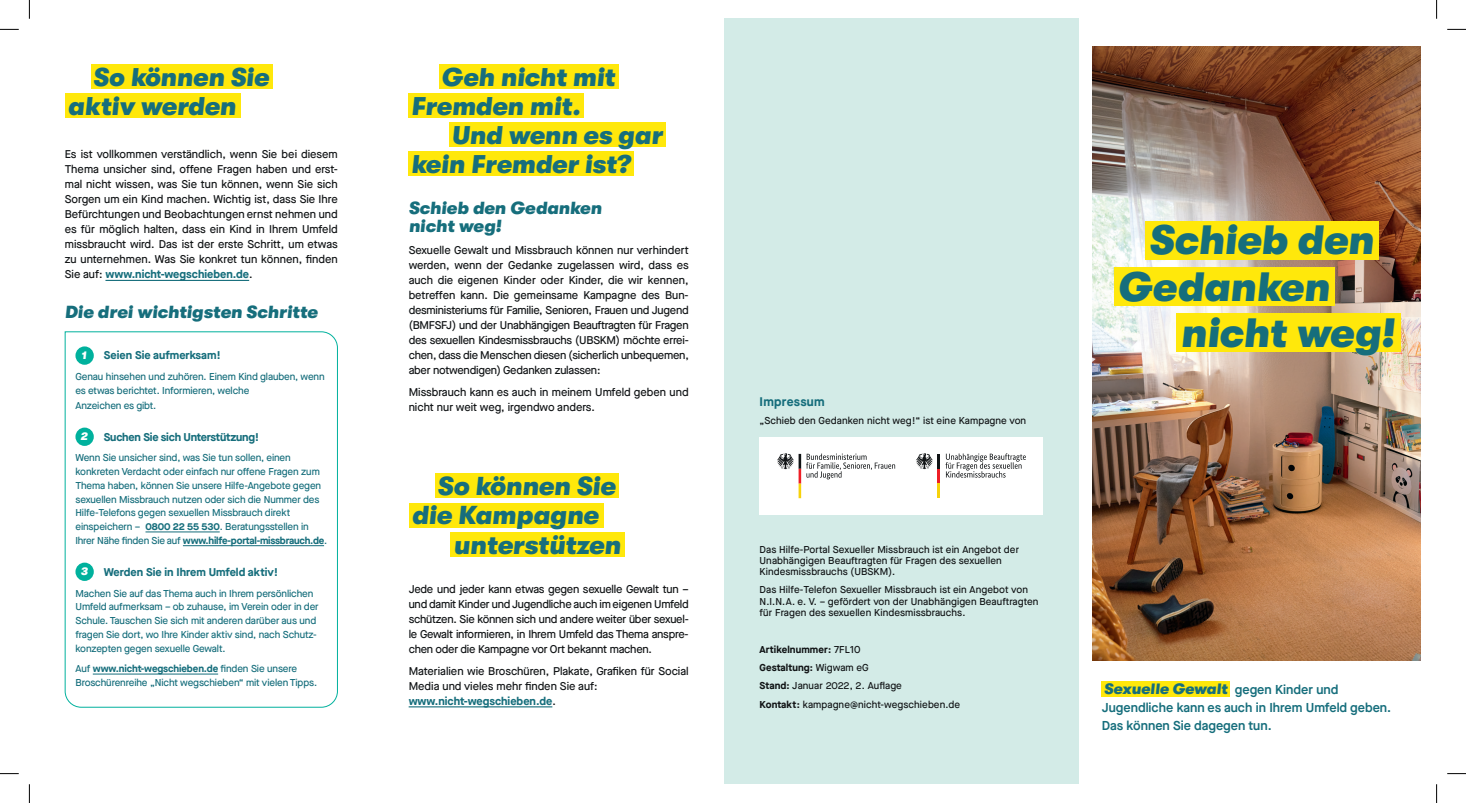
<style>
.page{position:relative;width:1466px;height:803px;background:#fff}
.page>*{position:absolute;margin:0;border:0;box-sizing:border-box;transform-origin:0 0}
.t1{font:41px/46.2px "GT Walsheim Bl Ob";color:#166e7c}
.t2{font:26px "GT Walsheim Bl Ob";color:#166e7c}
.t3{font:25.62px/29px "GT Walsheim Bl Ob";color:#166e7c}
.t4{font:17.5px/17.5px "GT Walsheim Bl Ob";color:#166e7c}
.t5{font:15px "GT Walsheim Bl Ob";letter-spacing:.005em;color:#166e7c}
.t6{font:600 12.88px/18.4px "Maison Neue";color:#166e7c}
.t7{font:700 12.5px "Maison Neue";letter-spacing:.02em;color:#166e7c}
.t8{font:500 11.25px/15px "Maison Neue";color:#111416;text-align:justify}
.t9{font:700 11.25px "Maison Neue";color:#166e7c}
.t10{font:700 11.25px "Maison Neue";letter-spacing:-.02em;color:#166e7c}
.t11{font:11.12px "GT Walsheim Bl Ob";color:#fff}
.t12{font:500 10px/13.8px "Maison Neue";letter-spacing:-.01em;color:#166e7c}
.t13{font:500 10px/11.2px "Maison Neue";letter-spacing:.01em;color:#111416}
.s1{font-weight:700;color:#166e7c}
.s2{font-weight:700}
</style>
<div class="page">
<img style="left:1093px;top:46px;width:327px;height:615px">
<div style="left:1145px;top:221px;width:233px;height:38px;background:#ffe80b"></div>
<div style="left:1114px;top:267px;width:220px;height:39px;background:#ffe80b"></div>
<div style="left:1176px;top:313px;width:225px;height:39px;background:#ffe80b"></div>
<div style="left:1101px;top:681px;width:129px;height:16px;background:#ffe80b"></div>
<div style="left:724px;top:19px;width:354px;height:765px;background:#d3ebe7"></div>
<div style="left:439px;top:65px;width:180px;height:24px;background:#ffe80b"></div>
<div style="left:409px;top:94px;width:175px;height:24px;background:#ffe80b"></div>
<div style="left:449px;top:123px;width:217px;height:24px;background:#ffe80b"></div>
<div style="left:409px;top:152px;width:225px;height:24px;background:#ffe80b"></div>
<hr style="left:409px;top:706px;width:143px;height:1px;background:#166e7c">
<hr style="left:105px;top:280px;width:144px;height:1px;background:#166e7c">
<svg style="left:65px;top:331px;width:273px;height:377px"></svg>
<div style="left:436px;top:474px;width:183px;height:24px;background:#ffe80b"></div>
<div style="left:409px;top:503px;width:194px;height:24px;background:#ffe80b"></div>
<div style="left:450px;top:532px;width:174px;height:25px;background:#ffe80b"></div>
<div style="left:92px;top:65px;width:181px;height:24px;background:#ffe80b"></div>
<div style="left:65px;top:94px;width:175px;height:24px;background:#ffe80b"></div>
<div style="left:759px;top:437px;width:284px;height:77px;background:#fff"></div>
<svg style="left:777px;top:453px;width:118px;height:45px"></svg>
<svg style="left:916px;top:453px;width:17px;height:16px"></svg>
<hr style="left:937px;top:454px;width:3px;height:15px;background:#111416">
<hr style="left:937px;top:469px;width:3px;height:14px;background:#ee1f26">
<hr style="left:937px;top:483px;width:3px;height:15px;background:#f7d20b">
<svg style="left:945px;top:453px;width:80px;height:25px"></svg>
<svg style="left:0;top:29px;width:19px;height:1px"></svg>
<svg style="left:1447px;top:29px;width:18px;height:1px"></svg>
<svg style="left:0;top:773px;width:19px;height:1px"></svg>
<svg style="left:1447px;top:773px;width:18px;height:1px"></svg>
<svg style="left:29px;top:0;width:1px;height:19px"></svg>
<svg style="left:29px;top:784px;width:1px;height:19px"></svg>
<svg style="left:1436px;top:0;width:1px;height:19px"></svg>
<svg style="left:1436px;top:784px;width:1px;height:19px"></svg>
<h3 class="t3" style="left:68px;top:63px;width:202px;text-indent:25px">So können Sie aktiv werden</h3>
<p class="t8" style="left:65px;top:147px;width:274px">Es ist vollkommen verständlich, wenn Sie bei diesem Thema unsicher sind, offene Fragen haben und erst&shy;mal nicht wissen, was Sie tun können, wenn Sie sich Sorgen um ein Kind machen. Wichtig ist, dass Sie Ihre Befürchtungen und Beobachtungen ernst nehmen und es für möglich halten, dass ein Kind in Ihrem Umfeld missbraucht wird. Das ist der erste Schritt, um etwas zu unternehmen. Was Sie konkret tun können, finden Sie auf: <span class="s1">www.nicht-wegschieben.de</span>.</p>
<h3 class="t4" style="left:65px;top:303px;width:254px">Die drei wichtigsten Schritte</h3>
<p class="t9" style="left:104px;top:347px;width:119px">Seien Sie aufmerksam!</p>
<p class="t12" style="left:75px;top:370px;width:251px">Genau hinsehen und zuhören. Einem Kind glauben, wenn es etwas berichtet. Informieren, welche</p>
<p class="t12" style="left:75px;top:398px;width:82px">Anzeichen es gibt.</p>
<p class="t10" style="left:104px;top:429px;width:157px">Suchen Sie sich Unterstützung!</p>
<p class="t12" style="left:75px;top:451px;width:253px">Wenn Sie unsicher sind, was Sie tun sollen, einen konkreten Verdacht oder einfach nur offene Fragen zum Thema haben, können Sie unsere Hilfe-Angebote gegen sexuellen Missbrauch nutzen oder sich die Nummer des Hilfe-Telefons gegen sexuellen Missbrauch direkt einspeichern – <span class="s2">0800 22 55 530</span>. Beratungsstellen in Ihrer Nähe finden Sie auf <span class="s2">www.hilfe-portal-missbrauch.de</span>.</p>
<p class="t9" style="left:104px;top:564px;width:176px">Werden Sie in Ihrem Umfeld aktiv!</p>
<p class="t12" style="left:75px;top:586px;width:245px">Machen Sie auf das Thema auch in Ihrem persönlichen Umfeld aufmerksam – ob zuhause, im Verein oder in der Schule. Tauschen Sie sich mit anderen darüber aus und fragen Sie dort, wo Ihre Kinder aktiv sind, nach Schutz&shy;konzepten gegen sexuelle Gewalt.</p>
<p class="t12" style="left:75px;top:662px;width:243px">Auf <span class="s2">www.nicht-wegschieben.de</span> finden Sie unsere<br>Broschürenreihe „Nicht wegschieben“ mit vielen Tipps.</p>
<p class="t11" style="left:81px;top:349px;width:7px">1</p>
<p class="t11" style="left:81px;top:430px;width:9px">2</p>
<p class="t11" style="left:81px;top:565px;width:9px">3</p>
<h3 class="t3" style="left:411px;top:63px;width:205px;text-indent:30px">Geh nicht mit<br>Fremden mit.</h3>
<h3 class="t3" style="left:411px;top:121px;width:253px;text-indent:41px">Und wenn es gar kein Fremder ist?</h3>
<h3 class="t4" style="left:409px;top:199px;width:195px">Schieb den Gedanken nicht weg!</h3>
<p class="t8" style="left:409px;top:242px;width:282px">Sexuelle Gewalt und Missbrauch können nur verhindert werden, wenn der Gedanke zugelassen wird, dass es auch die eigenen Kinder oder Kinder, die wir kennen, betreffen kann. Die gemeinsame Kampagne des Bun&shy;desministeriums für Familie, Senioren, Frauen und Jugend (BMFSFJ) und der Unabhängigen Beauftragten für Fragen des sexuellen Kindesmissbrauchs (UBSKM) möchte errei&shy;chen, dass die Menschen diesen (sicherlich unbequemen, aber notwendigen) Gedanken zulassen:</p>
<p class="t8" style="left:409px;top:384px;width:281px">Missbrauch kann es auch in meinem Umfeld geben und nicht nur weit weg, irgendwo anders.</p>
<h2 class="t2" style="left:437px;top:471px;width:179px">So können Sie</h2>
<h2 class="t2" style="left:412px;top:501px;width:188px">die Kampagne</h2>
<h2 class="t2" style="left:453px;top:530px;width:169px">unterstützen</h2>
<p class="t8" style="left:409px;top:581px;width:282px">Jede und jeder kann etwas gegen sexuelle Gewalt tun – und damit Kinder und Jugendliche auch im eigenen Umfeld schützen. Sie können sich und andere weiter über sexuel&shy;le Gewalt informieren, in Ihrem Umfeld das Thema anspre&shy;chen oder die Kampagne vor Ort bekannt machen.</p>
<p class="t8" style="left:409px;top:663px;width:281px;text-align:left">Materialien wie Broschüren, Plakate, Grafiken für Social<br>Media und vieles mehr finden Sie auf: <span class="s1">www.nicht-wegschieben.de</span>.</p>
<p class="t7" style="left:759px;top:392px;width:67px">Impressum</p>
<p class="t13" style="left:759px;top:415px;width:268px">„Schieb den Gedanken nicht weg!“ ist eine Kampagne von</p>
<p class="t13" style="left:759px;top:543px;width:261px">Das Hilfe-Portal Sexueller Missbrauch ist ein Angebot der<br>Unabhängigen Beauftragten für Fragen des sexuellen<br>Kindesmissbrauchs (UBSKM).</p>
<p class="t13" style="left:759px;top:584px;width:280px">Das Hilfe-Telefon Sexueller Missbrauch ist ein Angebot von<br>N.I.N.A. e. V. – gefördert von der Unabhängigen Beauftragten für Fragen des sexuellen Kindesmissbrauchs.</p>
<p class="t13" style="left:759px;top:640px;width:202px;line-height:18.4px"><span class="s2">Artikelnummer:</span> 7FL10<br><span class="s2">Gestaltung:</span> Wigwam eG<br><span class="s2">Stand:</span> Januar 2022, 2. Auflage<br><span class="s2">Kontakt:</span> kampagne@nicht-wegschieben.de</p>
<h1 class="t1" style="left:1117px;top:217px;width:257px;text-indent:31px">Schieb den<br>Gedanken</h1>
<h1 class="t1" style="left:1180px;top:310px;width:215px">nicht weg!</h1>
<h3 class="t5" style="left:1104px;top:681px;width:125px">Sexuelle Gewalt</h3>
<p class="t6" style="left:1101px;top:679px;width:291px;text-indent:133px">gegen Kinder und<br>Jugendliche kann es auch in Ihrem Umfeld geben.<br>Das können Sie dagegen tun.</p>
</div>
